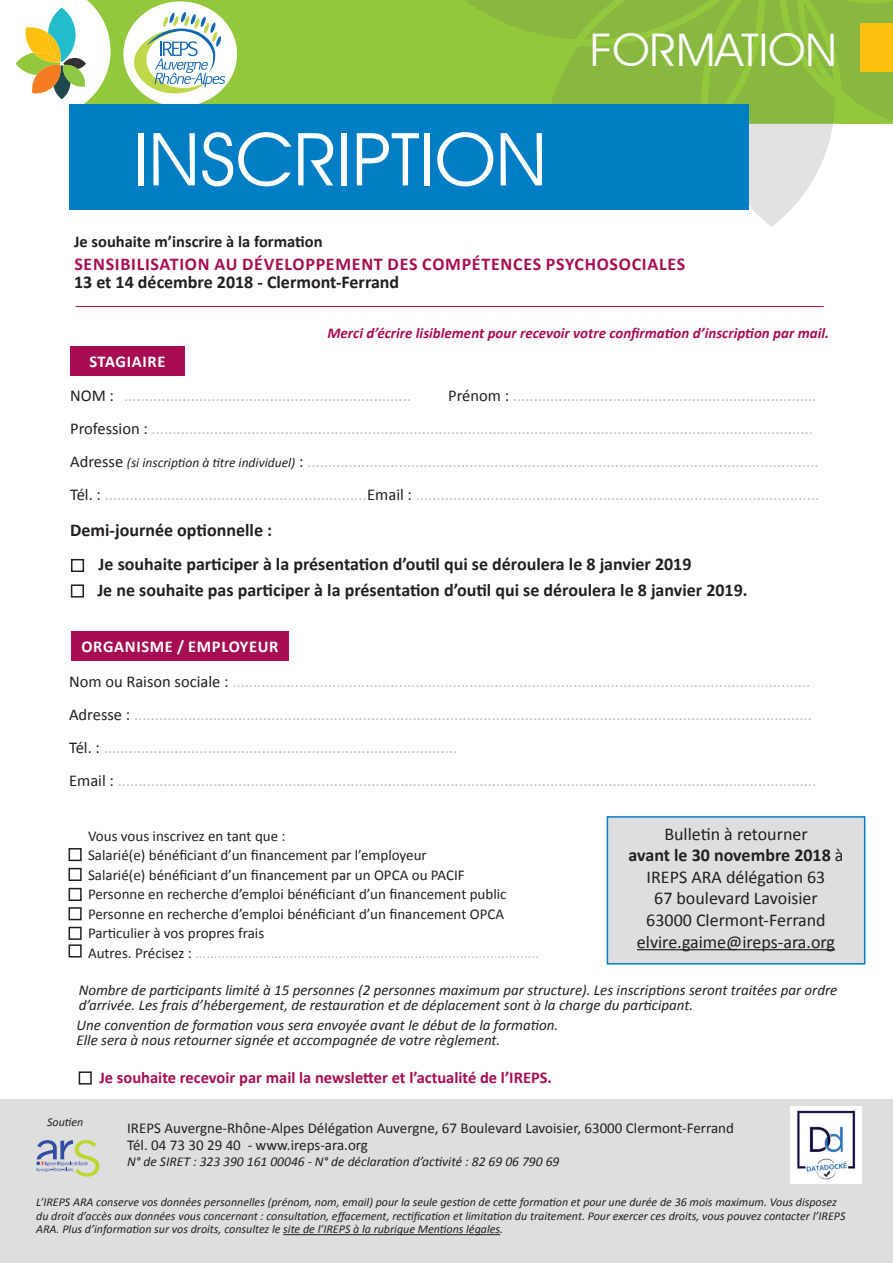
<style>
.page{position:relative;width:893px;height:1263px;background:#fff}
.page>*{position:absolute;margin:0;border:0;box-sizing:border-box;transform-origin:0 0}
.t1{font:73.5px "Avant Garde IT Cby BT";color:#fff;scale:1.05 1}
.t2{font:45px "Avant Garde IT Cby BT";color:#fff;scale:1.05 1}
.t3{font:700 18px/33.5px "Calibri";color:#231f20}
.t4{font:18px/21.6px "Calibri";color:#231f20;text-align:center}
.t5{font:700 18px "Calibri";letter-spacing:.04em;color:#a60d52}
.t6{font:16.5px/33.3px "Calibri";color:#bcbdc0}
.t7{font:700 16.5px "Calibri";color:#a60d52}
.t8{font:700 16.5px "Calibri";color:#231f20}
.t9{font:15px/19.5px "Calibri";color:#231f20}
.t10{font:italic 15px/15px "Calibri";color:#231f20}
.t11{font:italic 700 15px "Calibri";color:#a60d52}
.t12{font:italic 13.5px "Calibri";color:#231f20}
.t13{font:italic 12px/13.5px "Calibri";color:#231f20}
.s1{font-weight:700;color:#fff}
.s2{color:#231f20}
.s3{font-style:italic;font-size:13.5px;color:#231f20}
.s4{color:#bcbdc0}
.s5{font-weight:700}
</style>
<div class="page">
<div style="left:69px;top:0;width:824px;height:124px;background:#94c83c"></div>
<svg style="left:15px;top:0;width:96px;height:105px"></svg>
<svg style="left:454px;top:0;width:439px;height:227px"></svg>
<div style="left:123px;top:1px;width:114px;height:106px;background:#fff;border-radius:50%"></div>
<svg style="left:133px;top:12px;width:92px;height:81px"></svg>
<div style="left:860px;top:23px;width:33px;height:49px;background:#fdc011"></div>
<div style="left:69px;top:105px;width:679px;height:105px;background:#007ec5"></div>
<hr style="left:75px;top:306px;width:749px;height:1px;background:#a60d52">
<div style="left:70px;top:347px;width:115px;height:29px;background:#a60d52"></div>
<div style="left:71px;top:631px;width:218px;height:30px;background:#a60d52"></div>
<div style="left:69px;top:848px;width:13px;height:13px;border:2px solid #231f20"></div>
<div style="left:69px;top:888px;width:13px;height:13px;border:2px solid #231f20"></div>
<div style="left:69px;top:907px;width:13px;height:13px;border:2px solid #231f20"></div>
<div style="left:69px;top:868px;width:13px;height:13px;border:2px solid #231f20"></div>
<div style="left:69px;top:927px;width:13px;height:13px;border:2px solid #231f20"></div>
<div style="left:69px;top:944px;width:13px;height:13px;border:2px solid #231f20"></div>
<div style="left:607px;top:817px;width:258px;height:147px;background:#dededf"></div>
<hr style="left:637px;top:949px;width:198px;height:1px;background:#231f20">
<div style="left:607px;top:816px;width:258px;height:148px;border:2px solid #007ec5"></div>
<div style="left:71px;top:559px;width:13px;height:13px;border:2px solid #231f20"></div>
<div style="left:71px;top:584px;width:13px;height:14px;border:2px solid #231f20"></div>
<div style="left:0;top:1099px;width:893px;height:164px;background:#dededf"></div>
<img style="left:790px;top:1106px;width:71px;height:77px">
<svg style="left:36px;top:1140px;width:63px;height:36px"></svg>
<hr style="left:283px;top:1234px;width:217px;height:1px;background:#231f20">
<div style="left:79px;top:1071px;width:13px;height:13px;border:2px solid #231f20"></div>
<h1 class="t1" style="left:133px;top:115px;width:396px">INSCRIPTION</h1>
<h2 class="t2" style="left:590px;top:22px;width:237px">FORMATION</h2>
<p class="t8" style="left:74px;top:229px;width:250px">Je souhaite m’inscrire à la formation</p>
<p class="t5" style="left:74px;top:252px;width:612px">SENSIBILISATION AU DÉVELOPPEMENT DES COMPÉTENCES PSYCHOSOCIALES</p>
<p class="t3" style="left:74px;top:265px;width:327px">13 et 14 décembre 2018 - Clermont-Ferrand</p>
<p class="t11" style="left:327px;top:322px;width:503px">Merci d’écrire lisiblement pour recevoir votre confirmation d’inscription par mail.</p>
<p class="t6" style="left:70px;top:345px;width:342px;line-height:33.9px;text-indent:19px"><span class="s1">STAGIAIRE<br></span><span class="s2">NOM :</span> .....................................................................</p>
<p class="t6" style="left:70px;top:379px;width:750px;text-indent:378px"><span class="s2">Prénom :</span> .........................................................................<br><span class="s2">Profession :</span> ...............................................................................................................................................................<br><span class="s2">Adresse</span> <span class="s3">(si inscription à titre individuel)</span> <span class="s2">:</span> ...........................................................................................................................<br><span class="s2">Tél. :</span> ...............................................................<span class="s2">Email :</span> .................................................................................................</p>
<p class="t3" style="left:99px;top:513px;width:594px;text-indent:-28px">Demi-journée optionnelle :<br>Je souhaite participer à la présentation d’outil qui se déroulera le 8 janvier 2019</p>
<p class="t3" style="left:97px;top:573px;width:652px">Je ne souhaite pas participer à la présentation d’outil qui se déroulera le 8 janvier 2019.</p>
<p class="t6" style="left:69px;top:630px;width:749px;text-indent:12px"><span class="s1">ORGANISME / EMPLOYEUR<br></span><span class="s2">Nom ou Raison sociale :</span> ...........................................................................................................................................<br><span class="s2">Adresse :</span> ...................................................................................................................................................................<br><span class="s2">Tél. :</span> .....................................................................................<br><span class="s2">Email :</span> ........................................................................................................................................................................</p>
<p class="t9" style="left:88px;top:825px;width:453px">Vous vous inscrivez en tant que :<br>Salarié(e) bénéficiant d’un financement par l’employeur<br>Salarié(e) bénéficiant d’un financement par un OPCA ou PACIF<br>Personne en recherche d’emploi bénéficiant d’un financement public Personne en recherche d’emploi bénéficiant d’un financement OPCA Particulier à vos propres frais<br>Autres. Précisez : <span class="s4">...........................................................................................</span></p>
<p class="t4" style="left:629px;top:822px;width:216px">Bulletin à retourner<br><span class="s5">avant le 30 novembre 2018</span> à<br>IREPS ARA délégation 63<br>67 boulevard Lavoisier<br>63000 Clermont-Ferrand elvire.gaime@ireps-ara.org</p>
<p class="t10" style="left:79px;top:981px;width:760px">Nombre de participants limité à 15 personnes (2 personnes maximum par structure). Les inscriptions seront traitées par ordre d’arrivée. Les frais d’hébergement, de restauration et de déplacement sont à la charge du participant.</p>
<p class="t10" style="left:77px;top:1017px;width:483px">Une convention de formation vous sera envoyée avant le début de la formation.<br>Elle sera à nous retourner signée et accompagnée de votre règlement.</p>
<p class="t13" style="left:47px;top:1115px;width:38px">Soutien</p>
<p class="t7" style="left:99px;top:1066px;width:454px">Je souhaite recevoir par mail la newsletter et l’actualité de l’IREPS.</p>
<p class="t9" style="left:127px;top:1119px;width:608px;line-height:16.5px">IREPS Auvergne-Rhône-Alpes Délégation Auvergne, 67 Boulevard Lavoisier, 63000 Clermont-Ferrand<br>Tél. 04 73 30 29 40 - www.ireps-ara.org</p>
<p class="t12" style="left:127px;top:1152px;width:434px">N° de SIRET : 323 390 161 00046 - N° de déclaration d’activité : 82 69 06 790 69</p>
<p class="t13" style="left:36px;top:1195px;width:811px">L’IREPS ARA conserve vos données personnelles (prénom, nom, email) pour la seule gestion de cette formation et pour une durée de 36 mois maximum. Vous disposez du droit d’accès aux données vous concernant : consultation, effacement, rectification et limitation du traitement. Pour exercer ces droits, vous pouvez contacter l’IREPS<br>ARA. Plus d’information sur vos droits, consultez le site de l’IREPS à la rubrique Mentions légales.</p>
</div>
